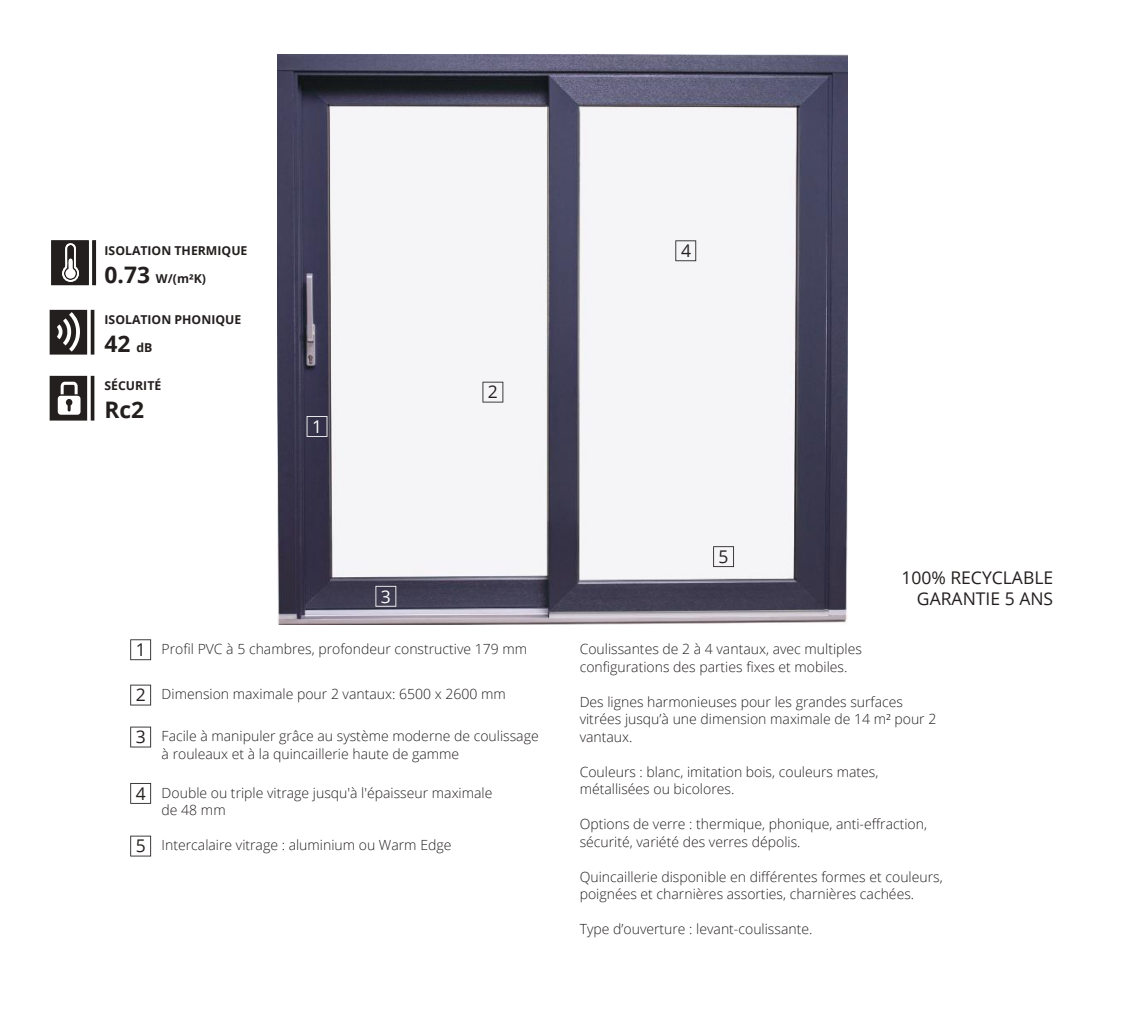
<style>
.page{position:relative;width:1122px;height:1022px;background:#fff}
.page>*{position:absolute;margin:0;border:0;box-sizing:border-box;transform-origin:0 0}
.t1{font:700 22.75px "Open Sans";color:#241f1f}
.t2{font:17.5px/21px "Open Sans";color:#241f1f;text-align:right}
.t3{font:17.5px "Open Sans";color:#fff}
.t4{font:300 14px/17.5px "Open Sans";color:#241f1f}
.t5{font:700 12.25px "Open Sans";color:#241f1f}
.s1{font-size:22.75px}
.s2{font-size:12.25px}
.s3{font-weight:400;font-size:17.5px}
</style>
<div class="page">
<svg style="left:50px;top:310px;width:44px;height:45px"></svg>
<svg style="left:51px;top:240px;width:45px;height:45px"></svg>
<svg style="left:50px;top:376px;width:44px;height:45px"></svg>
<img style="left:277px;top:54px;width:570px;height:571px">
<svg style="left:306px;top:416px;width:21px;height:21px"></svg>
<svg style="left:675px;top:240px;width:21px;height:21px"></svg>
<svg style="left:482px;top:382px;width:21px;height:20px"></svg>
<svg style="left:375px;top:586px;width:21px;height:21px"></svg>
<svg style="left:713px;top:546px;width:20px;height:21px"></svg>
<svg style="left:130px;top:639px;width:21px;height:21px"></svg>
<svg style="left:130px;top:685px;width:21px;height:20px"></svg>
<svg style="left:130px;top:727px;width:21px;height:20px"></svg>
<svg style="left:130px;top:783px;width:21px;height:21px"></svg>
<svg style="left:130px;top:836px;width:21px;height:20px"></svg>
<p class="t5" style="left:104px;top:242px;width:144px">ISOLATION THERMIQUE</p>
<p class="t5" style="left:104px;top:270px;width:103px"><span class="s1">0.73</span> W/(m²K)</p>
<p class="t5" style="left:104px;top:311px;width:138px">ISOLATION PHONIQUE</p>
<h1 class="t1" style="left:104px;top:328px;width:49px">42 <span class="s2">dB</span></h1>
<p class="t5" style="left:104px;top:377px;width:58px">SÉCURITÉ</p>
<h1 class="t1" style="left:104px;top:394px;width:41px">Rc2</h1>
<p class="t3" style="left:312px;top:414px;width:12px">1</p>
<p class="t2" style="left:488px;top:381px;width:12px">2</p>
<p class="t2" style="left:681px;top:240px;width:12px">4</p>
<p class="t3" style="left:381px;top:584px;width:12px">3</p>
<p class="t4" style="left:136px;top:640px;width:392px"><span class="s3">1</span> Profil PVC à 5 chambres, profondeur constructive 179 mm</p>
<p class="t4" style="left:136px;top:685px;width:371px"><span class="s3">2</span> Dimension maximale pour 2 vantaux: 6500 x 2600 mm</p>
<p class="t4" style="left:162px;top:727px;width:378px;text-indent:-26px"><span class="s3">3</span> Facile à manipuler grâce au système moderne de coulissage à rouleaux et à la quincaillerie haute de gamme</p>
<p class="t4" style="left:162px;top:783px;width:332px;text-indent:-26px"><span class="s3">4</span> Double ou triple vitrage jusqu'à l'épaisseur maximale de 48 mm</p>
<p class="t4" style="left:136px;top:836px;width:317px"><span class="s3">5</span> Intercalaire vitrage : aluminium ou Warm Edge</p>
<p class="t2" style="left:718px;top:546px;width:12px">5</p>
<p class="t2" style="left:901px;top:567px;width:153px">100% RECYCLABLE<br>GARANTIE 5 ANS</p>
<p class="t4" style="left:579px;top:640px;width:284px">Coulissantes de 2 à 4 vantaux, avec multiples configurations des parties fixes et mobiles.</p>
<p class="t4" style="left:579px;top:692px;width:358px">Des lignes harmonieuses pour les grandes surfaces vitrées jusqu’à une dimension maximale de 14 m² pour 2 vantaux.</p>
<p class="t4" style="left:579px;top:762px;width:300px">Couleurs : blanc, imitation bois, couleurs mates, métallisées ou bicolores.</p>
<p class="t4" style="left:579px;top:815px;width:349px">Options de verre : thermique, phonique, anti-effraction, sécurité, variété des verres dépolis.</p>
<p class="t4" style="left:579px;top:867px;width:364px">Quincaillerie disponible en différentes formes et couleurs, poignées et charnières assorties, charnières cachées.</p>
<p class="t4" style="left:579px;top:920px;width:234px">Type d’ouverture : levant-coulissante.</p>
</div>
